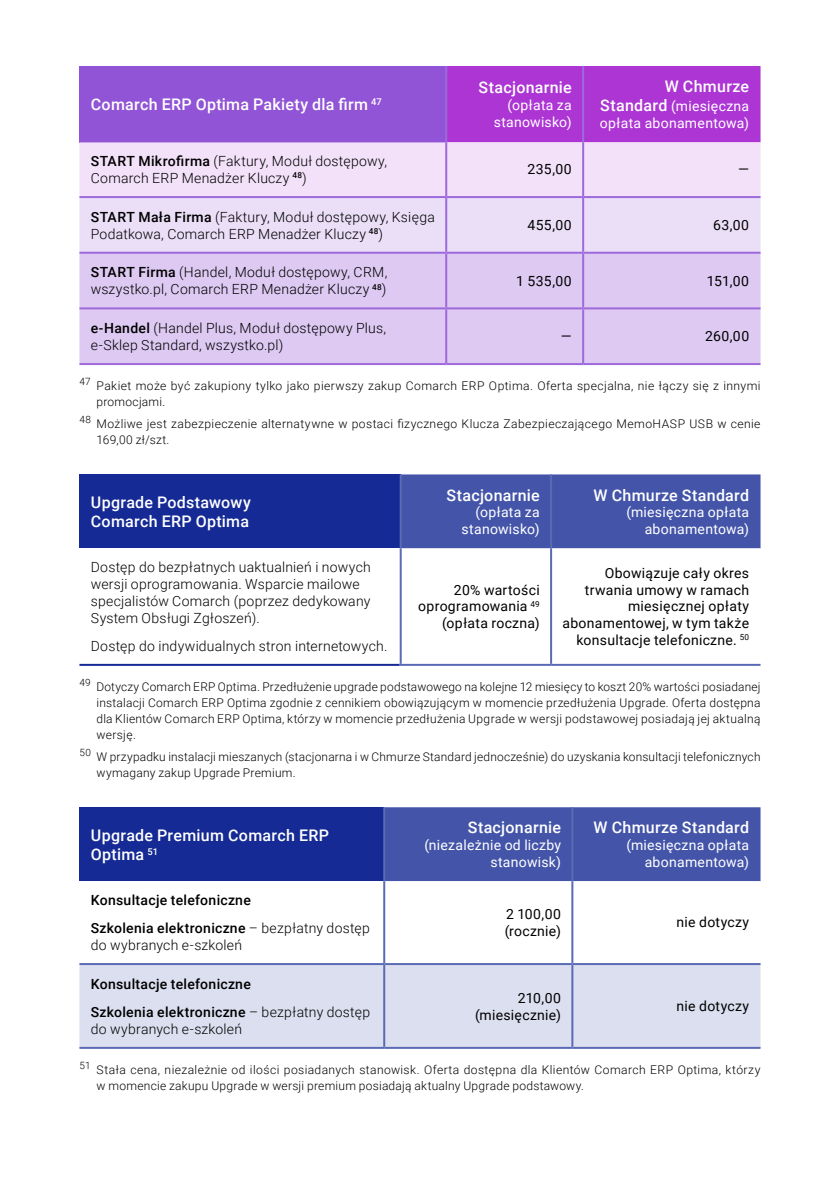
<style>
.page{position:relative;width:840px;height:1191px;background:#fff}
.page>*{position:absolute;margin:0;border:0;box-sizing:border-box;transform-origin:0 0}
.t1{font:500 16px/19.2px "Roboto";letter-spacing:.02em;color:#fff}
.t2{font:300 14px/16.8px "Roboto";letter-spacing:.015em;color:#000}
.t3{font:14px/16.8px "Roboto";letter-spacing:.02em;color:#000;text-align:right}
.t4{font:14px/16.8px "Roboto";letter-spacing:.02em;color:#fff;text-align:right}
.t5{font:500 14px/28.2px "Roboto";letter-spacing:.02em;color:#000}
.t6{font:300 12px/16px "Roboto";letter-spacing:.025em;color:#000}
.s1{font-weight:500;font-size:16px}
.s2{font-weight:500}
.s3{font-weight:300}
</style>
<div class="page">
<svg style="left:79px;top:66px;width:681px;height:186px;background:#cc9fe9"></svg>
<div style="left:79px;top:254px;width:681px;height:109px;background:#ddc9f2"></div>
<hr style="left:446px;top:307px;width:137px;height:2px;background:#9e69db">
<hr style="left:445px;top:66px;width:2px;height:76px;background:#9e69db">
<hr style="left:582px;top:66px;width:2px;height:76px;background:#9e69db">
<hr style="left:445px;top:142px;width:2px;height:54px;background:#9e69db">
<hr style="left:582px;top:142px;width:2px;height:54px;background:#9e69db">
<hr style="left:446px;top:196px;width:137px;height:2px;background:#9e69db">
<hr style="left:79px;top:196px;width:367px;height:2px;background:#9e69db">
<hr style="left:445px;top:198px;width:2px;height:54px;background:#9e69db">
<hr style="left:583px;top:196px;width:177px;height:2px;background:#9e69db">
<hr style="left:582px;top:198px;width:2px;height:54px;background:#9e69db">
<hr style="left:583px;top:252px;width:177px;height:2px;background:#9e69db">
<hr style="left:583px;top:307px;width:177px;height:2px;background:#9e69db">
<hr style="left:583px;top:363px;width:177px;height:2px;background:#9e69db">
<hr style="left:446px;top:252px;width:137px;height:2px;background:#9e69db">
<hr style="left:582px;top:254px;width:2px;height:53px;background:#9e69db">
<hr style="left:582px;top:309px;width:2px;height:54px;background:#9e69db">
<hr style="left:446px;top:363px;width:137px;height:2px;background:#9e69db">
<hr style="left:79px;top:252px;width:367px;height:2px;background:#9e69db">
<hr style="left:445px;top:254px;width:2px;height:53px;background:#9e69db">
<hr style="left:79px;top:307px;width:367px;height:2px;background:#9e69db">
<hr style="left:445px;top:309px;width:2px;height:54px;background:#9e69db">
<hr style="left:79px;top:363px;width:367px;height:2px;background:#9e69db">
<div style="left:79px;top:474px;width:321px;height:74px;background:#152a94"></div>
<div style="left:401px;top:474px;width:359px;height:74px;background:#4455a9"></div>
<svg style="left:79px;top:548px;width:681px;height:116px"></svg>
<hr style="left:549px;top:474px;width:2px;height:74px;background:#5b6ab4">
<hr style="left:549px;top:548px;width:2px;height:116px;background:#5b6ab4">
<hr style="left:550px;top:664px;width:210px;height:2px;background:#5b6ab4">
<hr style="left:399px;top:548px;width:2px;height:116px;background:#5b6ab4">
<hr style="left:79px;top:664px;width:320px;height:2px;background:#152a94">
<hr style="left:399px;top:474px;width:2px;height:74px;background:#5b6ab4">
<hr style="left:399px;top:664px;width:151px;height:2px;background:#5b6ab4">
<div style="left:79px;top:807px;width:305px;height:74px;background:#152a94"></div>
<div style="left:385px;top:807px;width:375px;height:74px;background:#4455a9"></div>
<svg style="left:385px;top:881px;width:375px;height:82px"></svg>
<div style="left:79px;top:965px;width:681px;height:81px;background:#dcdfef"></div>
<hr style="left:571px;top:807px;width:2px;height:74px;background:#5b6ab4">
<hr style="left:571px;top:881px;width:2px;height:82px;background:#5b6ab4">
<hr style="left:572px;top:963px;width:188px;height:2px;background:#5b6ab4">
<hr style="left:571px;top:965px;width:2px;height:81px;background:#5b6ab4">
<hr style="left:572px;top:1046px;width:188px;height:2px;background:#5b6ab4">
<hr style="left:79px;top:963px;width:305px;height:2px;background:#5b6ab4">
<hr style="left:383px;top:965px;width:2px;height:81px;background:#5b6ab4">
<hr style="left:79px;top:1046px;width:305px;height:2px;background:#5b6ab4">
<hr style="left:383px;top:881px;width:2px;height:82px;background:#5b6ab4">
<hr style="left:383px;top:807px;width:2px;height:74px;background:#5b6ab4">
<hr style="left:384px;top:963px;width:188px;height:2px;background:#5b6ab4">
<hr style="left:384px;top:1046px;width:188px;height:2px;background:#5b6ab4">
<h1 class="t1" style="left:91px;top:94px;width:292px">Comarch ERP Optima Pakiety dla firm <sup>47</sup></h1>
<h1 class="t1" style="left:478px;top:77px;width:95px">Stacjonarnie</h1>
<p class="t4" style="left:493px;top:96px;width:80px">(opłata za stanowisko)</p>
<h1 class="t1" style="left:664px;top:76px;width:86px">W Chmurze</h1>
<p class="t4" style="left:599px;top:97px;width:151px;text-align:left"><span class="s1">Standard</span> (miesięczna opłata abonamentowa)</p>
<p class="t2" style="left:91px;top:152px;width:298px"><span class="s2">START Mikrofirma</span> (Faktury, Moduł dostępowy,<br>Comarch ERP Menadżer Kluczy <sup>48</sup>)</p>
<p class="t3" style="left:527px;top:161px;width:46px">235,00</p>
<p class="t3" style="left:737px;top:161px;width:12px">—</p>
<p class="t2" style="left:91px;top:208px;width:345px"><span class="s2">START Mała Firma</span> (Faktury, Moduł dostępowy, Księga<br>Podatkowa, Comarch ERP Menadżer Kluczy <sup>48</sup>)</p>
<p class="t3" style="left:527px;top:216px;width:46px">455,00</p>
<p class="t3" style="left:712px;top:216px;width:38px">63,00</p>
<p class="t2" style="left:91px;top:263px;width:298px"><span class="s2">START Firma</span> (Handel, Moduł dostępowy, CRM, wszystko.pl, Comarch ERP Menadżer Kluczy <sup>48</sup>)</p>
<p class="t3" style="left:516px;top:272px;width:57px">1 535,00</p>
<p class="t3" style="left:706px;top:272px;width:44px">151,00</p>
<p class="t2" style="left:91px;top:319px;width:297px"><span class="s2">e-Handel</span> (Handel Plus, Moduł dostępowy Plus, e-Sklep Standard, wszystko.pl)</p>
<p class="t3" style="left:560px;top:327px;width:12px">—</p>
<p class="t3" style="left:704px;top:327px;width:45px">260,00</p>
<p class="t6" style="left:96px;top:377px;width:665px;text-indent:-17px"><sup>47</sup> Pakiet może być zakupiony tylko jako pierwszy zakup Comarch ERP Optima. Oferta specjalna, nie łączy się z innymi promocjami.</p>
<p class="t6" style="left:96px;top:415px;width:665px;text-indent:-17px"><sup>48</sup> Możliwe jest zabezpieczenie alternatywne w postaci fizycznego Klucza Zabezpieczającego MemoHASP USB w cenie<br>169,00 zł/szt.</p>
<h1 class="t1" style="left:91px;top:492px;width:161px">Upgrade Podstawowy<br>Comarch ERP Optima</h1>
<h1 class="t1" style="left:446px;top:485px;width:95px">Stacjonarnie</h1>
<p class="t4" style="left:461px;top:503px;width:80px">(opłata za stanowisko)</p>
<h1 class="t1" style="left:593px;top:485px;width:157px">W Chmurze Standard</h1>
<p class="t4" style="left:626px;top:503px;width:124px">(miesięczna opłata abonamentowa)</p>
<p class="t2" style="left:91px;top:558px;width:281px">Dostęp do bezpłatnych uaktualnień i nowych wersji oprogramowania. Wsparcie mailowe specjalistów Comarch (poprzez dedykowany System Obsługi Zgłoszeń).</p>
<p class="t2" style="left:91px;top:637px;width:298px">Dostęp do indywidualnych stron internetowych.</p>
<p class="t3" style="left:562px;top:564px;width:188px">Obowiązuje cały okres trwania umowy w ramach miesięcznej opłaty abonamentowej, w tym także konsultacje telefoniczne. <sup>50</sup></p>
<p class="t6" style="left:96px;top:678px;width:665px;text-align:justify;text-indent:-17px"><sup>49</sup> Dotyczy Comarch ERP Optima. Przedłużenie upgrade podstawowego na kolejne 12 miesięcy to koszt 20% wartości posiadanej instalacji Comarch ERP Optima zgodnie z cennikiem obowiązującym w momencie przedłużenia Upgrade. Oferta dostępna dla Klientów Comarch ERP Optima, którzy w momencie przedłużenia Upgrade w wersji podstawowej posiadają jej aktualną wersję.</p>
<p class="t6" style="left:96px;top:748px;width:665px;text-indent:-17px"><sup>50</sup> W przypadku instalacji mieszanych (stacjonarna i w Chmurze Standard jednocześnie) do uzyskania konsultacji telefonicznych wymagany zakup Upgrade Premium.</p>
<p class="t3" style="left:418px;top:580px;width:123px">20% wartości oprogramowania <sup>49 </sup>(opłata roczna)</p>
<h1 class="t1" style="left:91px;top:824px;width:239px">Upgrade Premium Comarch ERP<br>Optima <sup>51</sup></h1>
<h1 class="t1" style="left:467px;top:817px;width:95px">Stacjonarnie</h1>
<p class="t4" style="left:424px;top:836px;width:138px">(niezależnie od liczby stanowisk)</p>
<h1 class="t1" style="left:593px;top:817px;width:157px">W Chmurze Standard</h1>
<p class="t4" style="left:626px;top:836px;width:124px">(miesięczna opłata abonamentowa)</p>
<p class="t5" style="left:91px;top:885px;width:280px">Konsultacje telefoniczne<br>Szkolenia elektroniczne <span class="s3">– bezpłatny dostęp</span></p>
<p class="t2" style="left:91px;top:936px;width:153px">do wybranych e-szkoleń</p>
<p class="t3" style="left:504px;top:905px;width:58px;text-align:left">2 100,00 (rocznie)</p>
<p class="t3" style="left:676px;top:913px;width:74px">nie dotyczy</p>
<p class="t5" style="left:91px;top:969px;width:281px">Konsultacje telefoniczne<br>Szkolenia elektroniczne <span class="s3">– bezpłatny dostęp</span></p>
<p class="t2" style="left:91px;top:1019px;width:153px">do wybranych e-szkoleń</p>
<p class="t3" style="left:474px;top:989px;width:87px">210,00 (miesięcznie)</p>
<p class="t3" style="left:676px;top:997px;width:74px">nie dotyczy</p>
<p class="t6" style="left:96px;top:1061px;width:665px;text-indent:-17px"><sup>51</sup> Stała cena, niezależnie od ilości posiadanych stanowisk. Oferta dostępna dla Klientów Comarch ERP Optima, którzy w momencie zakupu Upgrade w wersji premium posiadają aktualny Upgrade podstawowy.</p>
</div>
